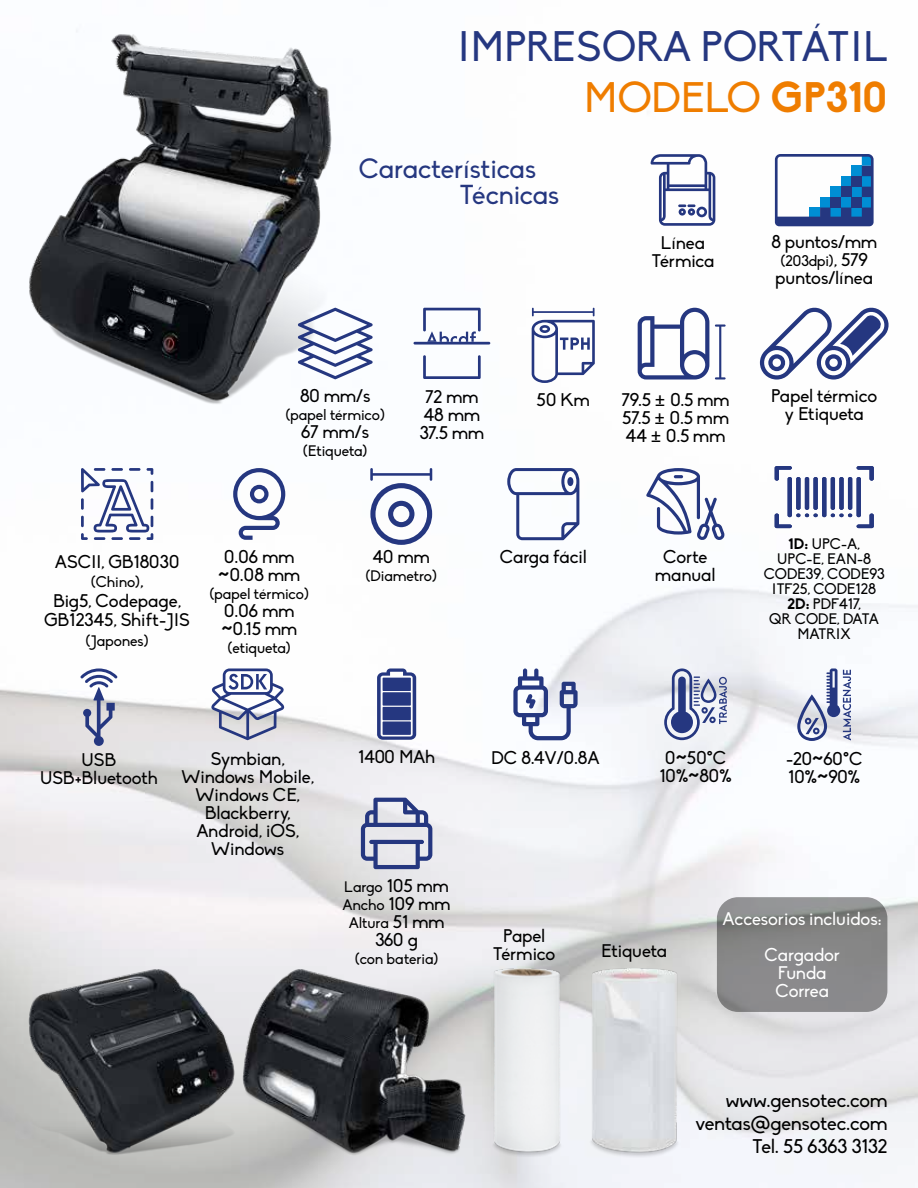
<style>
.page{position:relative;width:918px;height:1188px;background:#fff}
.page>*{position:absolute;margin:0;border:0;box-sizing:border-box;transform-origin:0 0}
.t1{font:42px/50.4px "Biko";color:#253780;text-align:right}
.t2{font:27px/26.5px "Biko";color:#253780}
.t3{font:19.5px/23.4px "Biko";color:#000;text-align:right}
.t4{font:18px/18px "Biko";color:#000;text-align:center}
.t5{font:18px/36px "Biko";color:#fff;text-align:center}
.t6{font:15px/15px "Biko";color:#000;text-align:center}
.s1{color:#ef7d00}
.s2{font-weight:700;color:#ef7d00}
.s3{font-size:18px}
.s4{font-family:"Arial"}
.s5{font-family:"Arca Majora 3";font-weight:700}
.s6{font-weight:700}
</style>
<div class="page">
<img style="left:0;top:159px;width:918px;height:1029px">
<svg style="left:717px;top:897px;width:170px;height:115px;fill:#89898b"></svg>
<svg style="left:377px;top:668px;width:39px;height:72px"></svg>
<div style="left:383px;top:678px;width:28px;height:13px;background:#253780"></div>
<div style="left:383px;top:692px;width:28px;height:14px;background:#253780"></div>
<div style="left:383px;top:707px;width:28px;height:13px;background:#253780"></div>
<div style="left:383px;top:721px;width:28px;height:14px;background:#253780"></div>
<hr style="left:788px;top:477px;width:4px;height:40px;background:#253780;border-radius:2px">
<div style="left:796px;top:477px;width:5px;height:33px;background:#253780;border-radius:2px"></div>
<hr style="left:805px;top:477px;width:4px;height:33px;background:#253780;border-radius:2px">
<div style="left:813px;top:477px;width:5px;height:33px;background:#253780;border-radius:2px"></div>
<hr style="left:822px;top:477px;width:4px;height:40px;background:#253780;border-radius:2px">
<hr style="left:831px;top:477px;width:4px;height:33px;background:#253780;border-radius:2px">
<div style="left:839px;top:477px;width:5px;height:33px;background:#253780;border-radius:2px"></div>
<hr style="left:848px;top:477px;width:4px;height:33px;background:#253780;border-radius:2px">
<hr style="left:857px;top:477px;width:4px;height:40px;background:#253780;border-radius:2px">
<svg style="left:775px;top:466px;width:17px;height:15px"></svg>
<svg style="left:775px;top:513px;width:43px;height:15px"></svg>
<svg style="left:857px;top:466px;width:17px;height:15px"></svg>
<svg style="left:830px;top:513px;width:44px;height:15px"></svg>
<svg style="left:81px;top:468px;width:72px;height:72px"></svg>
<svg style="left:651px;top:154px;width:64px;height:72px"></svg>
<svg style="left:646px;top:468px;width:79px;height:72px"></svg>
<svg style="left:233px;top:468px;width:52px;height:72px"></svg>
<svg style="left:638px;top:308px;width:71px;height:72px"></svg>
<svg style="left:715px;top:324px;width:11px;height:56px"></svg>
<svg style="left:370px;top:468px;width:62px;height:77px"></svg>
<svg style="left:775px;top:154px;width:99px;height:72px"></svg>
<div style="left:831px;top:197px;width:10px;height:11px;background:#253780"></div>
<div style="left:851px;top:197px;width:11px;height:11px;background:#253780"></div>
<div style="left:841px;top:187px;width:10px;height:10px;background:#253780"></div>
<div style="left:851px;top:176px;width:11px;height:11px;background:#253780"></div>
<svg style="left:423px;top:355px;width:58px;height:24px"></svg>
<hr style="left:414px;top:342px;width:76px;height:3px;background:#253780">
<svg style="left:423px;top:308px;width:58px;height:34px"></svg>
<svg style="left:532px;top:308px;width:63px;height:75px"></svg>
<svg style="left:760px;top:306px;width:130px;height:74px"></svg>
<svg style="left:513px;top:668px;width:65px;height:72px"></svg>
<svg style="left:507px;top:468px;width:72px;height:72px"></svg>
<div style="left:567px;top:477px;width:6px;height:9px;background:#253780;border-radius:50%"></div>
<svg style="left:211px;top:668px;width:73px;height:72px"></svg>
<svg style="left:80px;top:668px;width:38px;height:78px"></svg>
<svg style="left:664px;top:668px;width:63px;height:72px"></svg>
<svg style="left:361px;top:798px;width:71px;height:71px"></svg>
<svg style="left:797px;top:668px;width:54px;height:73px"></svg>
<img style="left:25px;top:30px;width:311px;height:376px">
<svg style="left:298px;top:308px;width:75px;height:71px"></svg>
<img style="left:26px;top:967px;width:211px;height:191px">
<img style="left:241px;top:967px;width:226px;height:191px">
<img style="left:490px;top:967px;width:74px;height:191px">
<img style="left:588px;top:967px;width:92px;height:191px">
<h1 class="t1" style="left:458px;top:23px;width:431px">IMPRESORA PORTÁTIL<br><span class="s1">MODELO</span> <span class="s2">GP310</span></h1>
<h2 class="t2" style="left:460px;top:156px;width:101px;text-indent:-101px">Características<br>Técnicas</h2>
<p class="t4" style="left:652px;top:234px;width:64px">Línea<br>Térmica</p>
<p class="t4" style="left:771px;top:233px;width:107px">8 puntos/mm</p>
<p class="t6" style="left:781px;top:254px;width:89px">(203dpi)<span class="s3">, 579</span></p>
<p class="t4" style="left:776px;top:269px;width:99px">puntos/línea</p>
<p class="t4" style="left:300px;top:387px;width:72px">80 mm/s</p>
<p class="t6" style="left:286px;top:407px;width:101px">(papel térmico)</p>
<p class="t4" style="left:301px;top:423px;width:70px">67 mm/s</p>
<p class="t6" style="left:303px;top:443px;width:66px">(Etiqueta)</p>
<p class="t4" style="left:420px;top:388px;width:66px">72 mm<br>48 mm<br>37.5 mm</p>
<p class="t4" style="left:537px;top:391px;width:55px">50 Km</p>
<p class="t4" style="left:771px;top:387px;width:108px">Papel térmico y Etiqueta</p>
<p class="t4" style="left:622px;top:391px;width:109px;text-align:justify">79.5 <span class="s4">±</span> 0.5 mm 57.5 <span class="s4">±</span> 0.5 mm 44 <span class="s4">±</span> 0.5 mm</p>
<p class="t4" style="left:55px;top:553px;width:126px">ASCII, GB18030</p>
<p class="t6" style="left:91px;top:575px;width:54px">(Chino)<span class="s3">,</span></p>
<p class="t4" style="left:44px;top:591px;width:147px;line-height:19.5px">Big5, Codepage,<br>GB12345, Shift-JIS</p>
<p class="t6" style="left:86px;top:633px;width:65px">(Japones)</p>
<p class="t4" style="left:218px;top:548px;width:83px">0.06 mm <span class="s5">~</span>0.08 mm</p>
<p class="t6" style="left:210px;top:586px;width:101px">(papel térmico)</p>
<p class="t4" style="left:221px;top:602px;width:77px;text-align:left">0.06 mm <span class="s5">~</span>0.15 mm</p>
<p class="t6" style="left:228px;top:640px;width:65px">(etiqueta)</p>
<p class="t4" style="left:373px;top:548px;width:59px">40 mm</p>
<p class="t6" style="left:366px;top:568px;width:73px">(Diametro)</p>
<p class="t4" style="left:500px;top:548px;width:89px">Carga fácil</p>
<p class="t4" style="left:655px;top:548px;width:62px">Corte manual</p>
<p class="t6" style="left:764px;top:536px;width:122px"><span class="s6">1D:</span> UPC-A,<br>UPC-E, EAN-8<br>CODE39, CODE93<br>ITF25, CODE128<br><span class="s6">2D:</span> PDF417,<br>QR CODE, DATA<br>MATRIX</p>
<p class="t4" style="left:358px;top:748px;width:78px">1400 MAh</p>
<p class="t4" style="left:491px;top:749px;width:110px">DC 8.4V/0.8A</p>
<p class="t4" style="left:40px;top:751px;width:119px">USB<br>USB+Bluetooth</p>
<p class="t4" style="left:659px;top:749px;width:74px">0<span class="s5">~</span>50°C<br>10%<span class="s5">~</span>80%</p>
<p class="t4" style="left:181px;top:750px;width:134px">Symbian,<br>Windows Mobile,<br>Windows CE,<br>Blackberry,<br>Android, iOS,<br>Windows</p>
<p class="t4" style="left:786px;top:751px;width:78px;text-align:left">-20<span class="s5">~</span>60°C<br>10%<span class="s5">~</span>90%</p>
<p class="t6" style="left:343px;top:878px;width:110px;line-height:18px">Largo <span class="s3">105 mm<br></span>Ancho <span class="s3">109 mm<br></span>Altura <span class="s3">51 mm</span></p>
<p class="t4" style="left:375px;top:931px;width:44px">360 g</p>
<p class="t6" style="left:355px;top:952px;width:85px">(con bateria)</p>
<p class="t4" style="left:493px;top:927px;width:64px">Papel<br>Térmico</p>
<p class="t4" style="left:601px;top:942px;width:67px">Etiqueta</p>
<p class="t5" style="left:723px;top:901px;width:161px">Accesorios incluidos:<br>Cargador</p>
<p class="t5" style="left:775px;top:964px;width:55px;line-height:18px;text-align:left">Funda<br>Correa</p>
<p class="t3" style="left:695px;top:1089px;width:194px">www.gensotec.com ventas@gensotec.com<br>Tel. 55 6363 3132</p>
</div>
